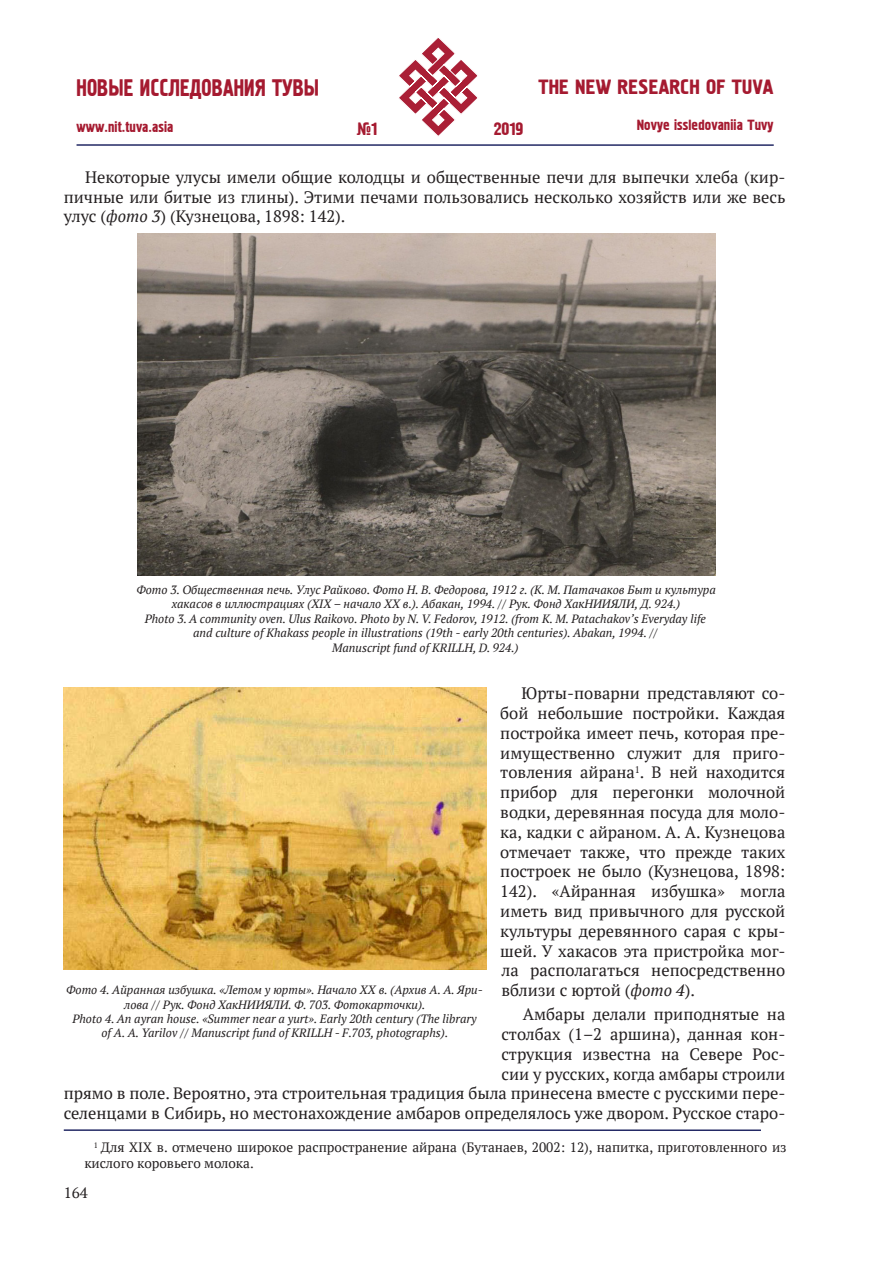
<style>
.page{position:relative;width:893px;height:1263px;background:#fff}
.page>*{position:absolute;margin:0;border:0;box-sizing:border-box;transform-origin:0 0}
.t1{font:24.3px "Pollock 1 CTT";color:#a51a30;scale:.86 1}
.t2{font:21px "Pollock 1 CTT";color:#a51a30}
.t3{font:18px "Pollock 1 CTT";color:#a51a30}
.Текст{font:16.5px/19.8px "PT Serif";color:#231f20;text-align:justify}
.t4{font:15px "Pollock 1 CTT";color:#a51a30}
.t5{font:15px "PT Serif";color:#231f20}
.Сноска{font:13.5px/16.2px "PT Serif";color:#231f20}
.Сноска-2{font:italic 12px/14.4px "PT Serif";color:#231f20;text-align:center}
.Текст-2{font:italic 12px/14.4px "PT Serif";color:#231f20;text-align:center}
.s1{font-style:italic}
</style>
<div class="page">
<hr style="left:77px;top:144px;width:697px;height:2px;background:#232965">
<svg style="left:76px;top:144px;width:245px;height:2px"></svg>
<svg style="left:399px;top:37px;width:79px;height:99px"></svg>
<img style="left:137px;top:233px;width:578px;height:342px">
<img style="left:64px;top:688px;width:422px;height:281px">
<hr style="left:64px;top:1129px;width:697px;height:2px;background:#232965">
<h1 class="t1" style="left:77px;top:74px;width:284px">НОВЫЕ ИССЛЕДОВАНИЯ ТУВЫ</h1>
<p class="t4" style="left:77px;top:118px;width:98px">www.nit.tuva.asia</p>
<p class="t2" style="left:539px;top:75px;width:236px">THE NEW RESEARCH OF TUVA</p>
<p class="t4" style="left:637px;top:117px;width:138px">Novye issledovaniia Tuvy</p>
<p class="t3" style="left:356px;top:119px;width:22px">№1</p>
<p class="t3" style="left:494px;top:119px;width:31px">2019</p>
<p class="Текст" style="left:64px;top:167px;width:723px;text-indent:21px">Некоторые улусы имели общие колодцы и общественные печи для выпечки хлеба (кир&shy;пичные или битые из глины). Этими печами пользовались несколько хозяйств или же весь улус (<span class="s1">фото 3</span>) (Кузнецова, 1898: 142).</p>
<p class="Текст-2" style="left:136px;top:582px;width:581px">Фото 3. Общественная печь. Улус Райково. Фото Н. В. Федорова, 1912 г. (К. М. Патачаков Быт и культура хакасов в иллюстрациях (XIX – начало ХХ в.). Абакан, 1994. // Рук. Фонд ХакНИИЯЛИ, Д. 924.)</p>
<p class="Сноска-2" style="left:145px;top:611px;width:563px">Photo 3. A community oven. Ulus Raikovo. Photo by N. V. Fedorov, 1912. (from K. M. Patachakov’s Everyday life and culture of Khakass people in illustrations (19th - early 20th centuries). Abakan, 1994. //</p>
<p class="Сноска-2" style="left:332px;top:640px;width:188px">Manuscript fund of KRILLH, D. 924.)</p>
<p class="Текст" style="left:500px;top:683px;width:287px;text-indent:21px">Юрты-поварни представляют со&shy;бой небольшие постройки. Каждая постройка имеет печь, которая пре&shy;имущественно служит для приго&shy;товления айрана<sup>1</sup>. В ней находится прибор для перегонки молочной водки, деревянная посуда для моло&shy;ка, кадки с айраном. А. А. Кузнецова отмечает также, что прежде таких построек не было (Кузнецова, 1898:<br>142). «Айранная избушка» могла иметь вид привычного для русской культуры деревянного сарая с кры&shy;шей. У хакасов эта пристройка мог&shy;ла располагаться непосредственно вблизи с юртой (<span class="s1">фото 4</span>).</p>
<p class="Текст" style="left:64px;top:1004px;width:723px;text-align:right">Амбары делали приподнятые на<br>столбах (1–2 аршина), данная кон-<br>струкция известна на Севере Рос-<br>сии у русских, когда амбары строили<br>прямо в поле. Вероятно, эта строительная традиция была принесена вместе с русскими пере&shy;селенцами в Сибирь, но местонахождение амбаров определялось уже двором. Русское старо-</p>
<p class="Текст-2" style="left:66px;top:983px;width:418px">Фото 4. Айранная избушка. «Летом у юрты». Начало XX в. (Архив А. А. Яри&shy;лова // Рук. Фонд ХакНИИЯЛИ. Ф. 703. Фотокарточки).</p>
<p class="Сноска-2" style="left:72px;top:1011px;width:406px">Photo 4. An ayran house. «Summer near a yurt». Early 20th century (The library</p>
<p class="Сноска-2" style="left:101px;top:1026px;width:348px">of А. А. Yarilov // Manuscript fund of KRILLH - F.703, photographs).</p>
<p class="Сноска" style="left:84px;top:1139px;width:704px;text-indent:10px"><sup>1</sup> Для XIX в. отмечено широкое распространение айрана (Бутанаев, 2002: 12), напитка, приготовленного из кислого коровьего молока.</p>
<p class="t5" style="left:64px;top:1183px;width:25px">164</p>
</div>
